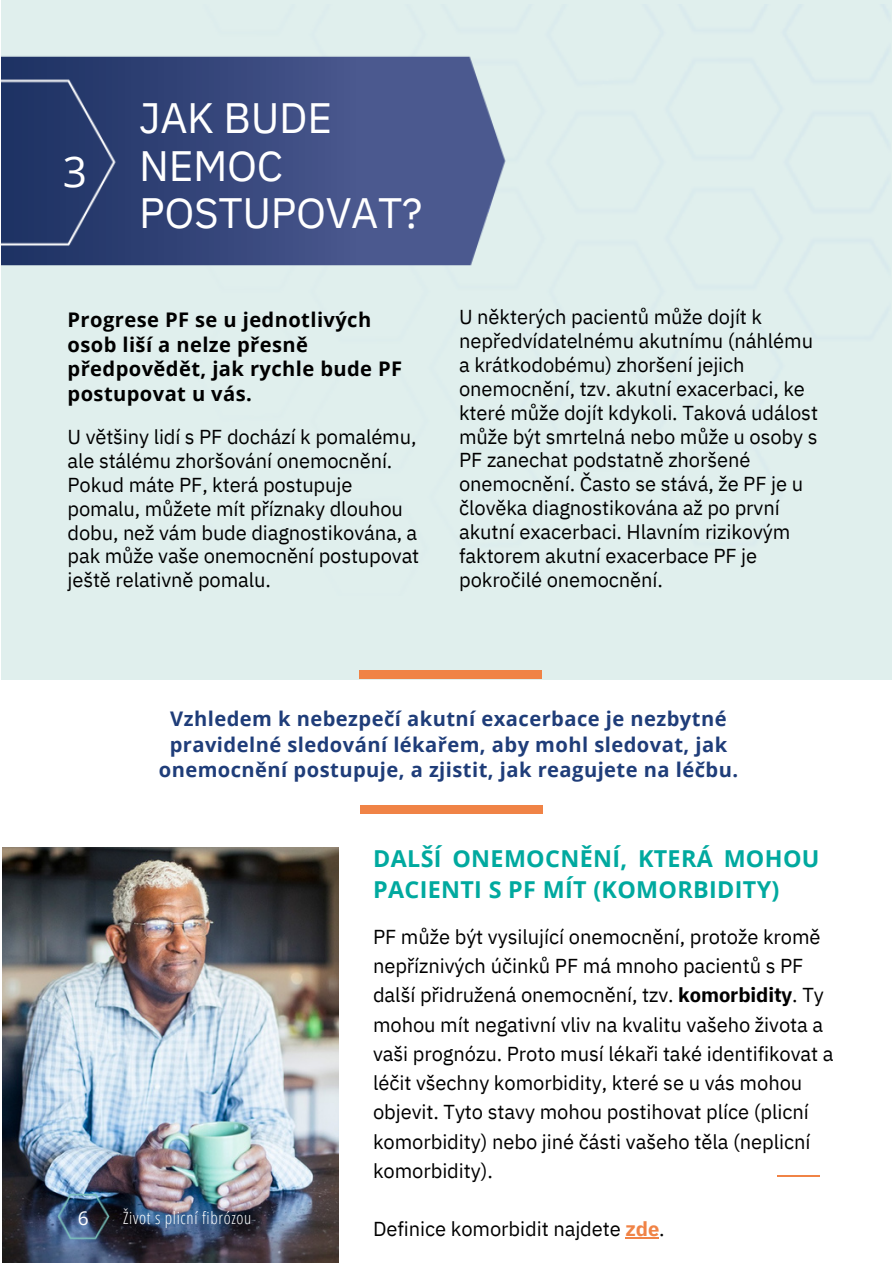
<style>
.page{position:relative;width:893px;height:1264px;background:#fff}
.page>*{position:absolute;margin:0;border:0;box-sizing:border-box;transform-origin:0 0}
.t1{font:42.45px/47.7px "IBM Plex Sans";letter-spacing:-.01em;color:#fff}
.t2{font:42.45px "Open Sans";color:#fff}
.t3{font:700 23.25px/30.3px "Open Sans";letter-spacing:.015em;color:#00a99f}
.t4{font:20.1px/23.9px "IBM Plex Sans";letter-spacing:-.005em;color:#000}
.t5{font:700 20.1px/25.8px "Open Sans";letter-spacing:.02em;color:#1f3d79;text-align:center}
.t6{font:700 20.1px/24.8px "Open Sans";letter-spacing:.02em;color:#000}
.t7{font:19.05px "Open Sans";color:#fff}
.t8{font:300 16.95px "Open Sans Condensed";letter-spacing:.04em;color:#fff}
.s1{font-weight:700}
.s2{font-weight:700;color:#f08346}
</style>
<div class="page">
<div style="left:1px;top:0;width:890px;height:679px;background:#e0efed"></div>
<div style="left:360px;top:670px;width:182px;height:9px;background:#f08346"></div>
<div style="left:360px;top:804px;width:182px;height:9px;background:#f08346"></div>
<hr style="left:777px;top:1175px;width:42px;height:1px;background:#f08346">
<img style="left:2px;top:847px;width:336px;height:415px">
<img style="left:1px;top:56px;width:505px;height:210px">
<img style="left:57px;top:1193px;width:52px;height:46px">
<hr style="left:625px;top:1237px;width:34px;height:1px;background:#f08346">
<p class="t2" style="left:63px;top:141px;width:26px">3</p>
<p class="t1" style="left:139px;top:93px;width:284px">JAK BUDE<br>NEMOC<br>POSTUPOVAT?</p>
<p class="t6" style="left:68px;top:307px;width:336px">Progrese PF se u jednotlivých osob liší a nelze přesně předpovědět, jak rychle bude PF postupovat u vás.</p>
<p class="t4" style="left:68px;top:424px;width:353px">U většiny lidí s PF dochází k pomalému, ale stálému zhoršování onemocnění.<br>Pokud máte PF, která postupuje pomalu, můžete mít příznaky dlouhou dobu, než vám bude diagnostikována, a pak může vaše onemocnění postupovat ještě relativně pomalu.</p>
<p class="t4" style="left:459px;top:305px;width:360px">U některých pacientů může dojít k nepředvídatelnému akutnímu (náhlému a krátkodobému) zhoršení jejich onemocnění, tzv. akutní exacerbaci, ke které může dojít kdykoli. Taková událost může být smrtelná nebo může u osoby s PF zanechat podstatně zhoršené onemocnění. Často se stává, že PF je u člověka diagnostikována až po první akutní exacerbaci. Hlavním rizikovým faktorem akutní exacerbace PF je pokročilé onemocnění.</p>
<p class="t5" style="left:159px;top:705px;width:581px">Vzhledem k nebezpečí akutní exacerbace je nezbytné pravidelné sledování lékařem, aby mohl sledovat, jak onemocnění postupuje, a zjistit, jak reagujete na léčbu.</p>
<p class="t7" style="left:78px;top:1204px;width:12px">6</p>
<p class="t8" style="left:123px;top:1206px;width:130px">Život s plicní fibrózou</p>
<p class="t3" style="left:373px;top:843px;width:448px">DALŠÍ ONEMOCNĚNÍ, KTERÁ MOHOU<br>PACIENTI S PF MÍT (KOMORBIDITY)</p>
<p class="t4" style="left:373px;top:921px;width:462px;line-height:29.2px">PF může být vysilující onemocnění, protože kromě nepříznivých účinků PF má mnoho pacientů s PF další přidružená onemocnění, tzv. <span class="s1">komorbidity</span>. Ty mohou mít negativní vliv na kvalitu vašeho života a vaši prognózu. Proto musí lékaři také identifikovat a léčit všechny komorbidity, které se u vás mohou objevit. Tyto stavy mohou postihovat plíce (plicní komorbidity) nebo jiné části vašeho těla (neplicní komorbidity).</p>
<p class="t4" style="left:373px;top:1216px;width:293px">Definice komorbidit najdete <span class="s2">zde</span>.</p>
</div>
